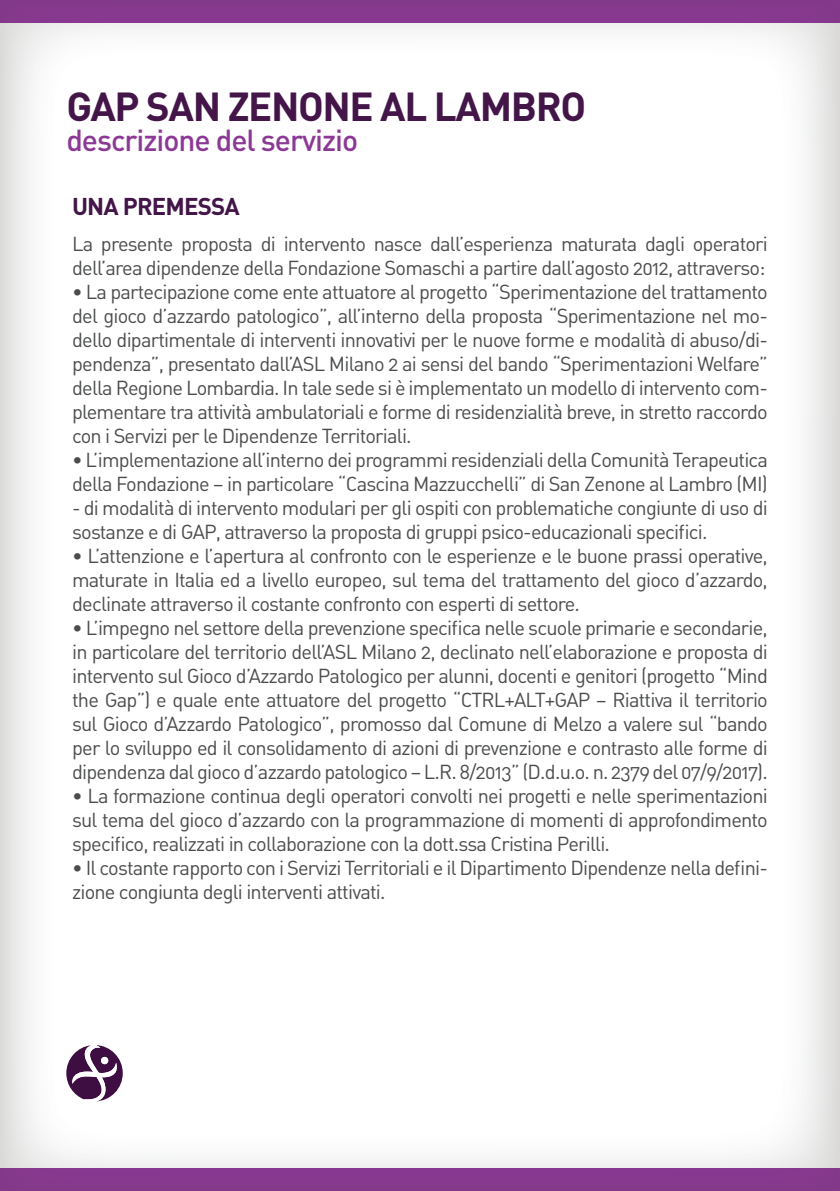
<style>
.page{position:relative;width:840px;height:1191px;background:#fff}
.page>*{position:absolute;margin:0;border:0;box-sizing:border-box;transform-origin:0 0}
.t1{font:700 40px "DIN";letter-spacing:-.035em;color:#431549}
.t2{font:500 30px "DIN";letter-spacing:-.035em;color:#8c3995}
.t3{font:700 24px "DIN";letter-spacing:-.035em;color:#431549}
.t4{font:20px/24px "DIN Regular Alternate";letter-spacing:-.04em;color:#4b4c4d}
</style>
<div class="page">
<img style="left:839px;top:23px;width:1px;height:429px">
<img style="left:839px;top:452px;width:1px;height:430px">
<img style="left:839px;top:881px;width:1px;height:287px">
<div style="left:0;top:0;width:839px;height:23px;background:#86398e"></div>
<svg style="left:839px;top:0;width:1px;height:23px"></svg>
<div style="left:0;top:1168px;width:839px;height:23px;background:#86398e"></div>
<svg style="left:839px;top:1168px;width:1px;height:23px"></svg>
<img style="left:66px;top:1048px;width:57px;height:51px">
<img style="left:82px;top:1045px;width:25px;height:56px">
<img style="left:70px;top:1062px;width:49px;height:21px">
<svg style="left:101px;top:1057px;width:7px;height:7px"></svg>
<h1 class="t1" style="left:66px;top:81px;width:521px">GAP SAN ZENONE AL LAMBRO</h1>
<h2 class="t2" style="left:66px;top:121px;width:293px">descrizione del servizio</h2>
<p class="t3" style="left:72px;top:191px;width:169px">UNA PREMESSA</p>
<p class="t4" style="left:72px;top:231px;width:697px">La presente proposta di intervento nasce dall’esperienza maturata dagli operatori dell’area dipendenze della Fondazione Somaschi a partire dall’agosto 2012, attraverso:</p>
<p class="t4" style="left:72px;top:279px;width:697px;text-align:justify">• La partecipazione come ente attuatore al progetto “Sperimentazione del trattamento del gioco d’azzardo patologico”, all’interno della proposta “Sperimentazione nel mo&shy;dello dipartimentale di interventi innovativi per le nuove forme e modalità di abuso/di&shy;pendenza”, presentato dall’ASL Milano 2 ai sensi del bando “Sperimentazioni Welfare” della Regione Lombardia. In tale sede si è implementato un modello di intervento com&shy;plementare tra attività ambulatoriali e forme di residenzialità breve, in stretto raccordo con i Servizi per le Dipendenze Territoriali.</p>
<p class="t4" style="left:72px;top:447px;width:697px">• L’implementazione all’interno dei programmi residenziali della Comunità Terapeutica della Fondazione – in particolare “Cascina Mazzucchelli” di San Zenone al Lambro (MI)</p>
<p class="t4" style="left:72px;top:495px;width:697px">- di modalità di intervento modulari per gli ospiti con problematiche congiunte di uso di sostanze e di GAP, attraverso la proposta di gruppi psico-educazionali specifici.</p>
<p class="t4" style="left:72px;top:543px;width:697px;text-align:justify">• L’attenzione e l’apertura al confronto con le esperienze e le buone prassi operative, maturate in Italia ed a livello europeo, sul tema del trattamento del gioco d’azzardo, declinate attraverso il costante confronto con esperti di settore.</p>
<p class="t4" style="left:72px;top:615px;width:697px;text-align:justify">• L’impegno nel settore della prevenzione specifica nelle scuole primarie e secondarie, in particolare del territorio dell’ASL Milano 2, declinato nell’elaborazione e proposta di intervento sul Gioco d’Azzardo Patologico per alunni, docenti e genitori (progetto “Mind the Gap”) e quale ente attuatore del progetto “CTRL+ALT+GAP – Riattiva il territorio sul Gioco d’Azzardo Patologico”, promosso dal Comune di Melzo a valere sul “bando per lo sviluppo ed il consolidamento di azioni di prevenzione e contrasto alle forme di dipendenza dal gioco d’azzardo patologico – L.R. 8/2013” (D.d.u.o. n. 2379 del 07/9/2017).</p>
<p class="t4" style="left:72px;top:783px;width:697px;text-align:justify">• La formazione continua degli operatori convolti nei progetti e nelle sperimentazioni sul tema del gioco d’azzardo con la programmazione di momenti di approfondimento specifico, realizzati in collaborazione con la dott.ssa Cristina Perilli.</p>
<p class="t4" style="left:72px;top:855px;width:697px">• Il costante rapporto con i Servizi Territoriali e il Dipartimento Dipendenze nella defini&shy;zione congiunta degli interventi attivati.</p>
</div>
